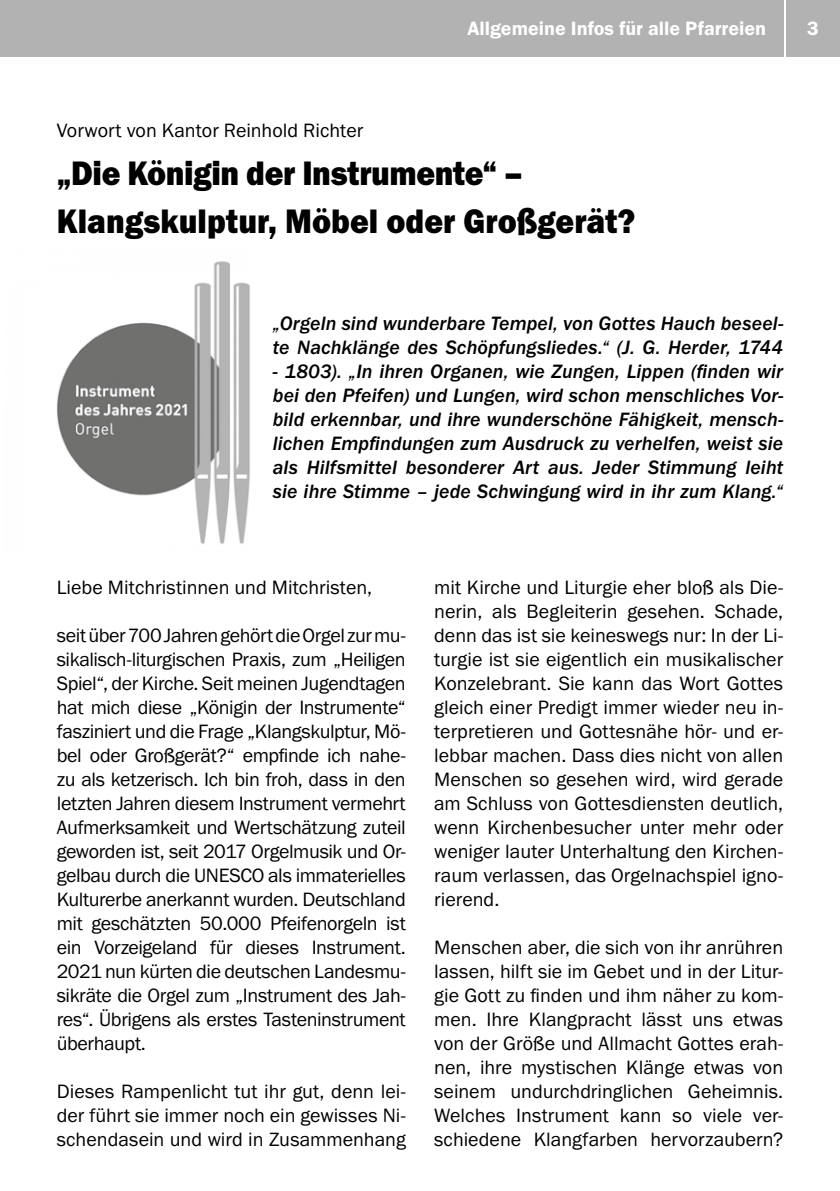
<style>
.page{position:relative;width:840px;height:1191px;background:#fff}
.page>*{position:absolute;margin:0;border:0;box-sizing:border-box;transform-origin:0 0}
.t1{font:35.2px/48px "Franklin Gothic URW Hea";color:#000;scale:.91 1}
.t2{font:20px/24px "Franklin Gothic URW Boo";color:#000;text-align:justify}
.t3{font:20px/24px "Franklin Gothic URW Med Ita";letter-spacing:.005em;color:#000}
.t4{font:20px "Franklin Gothic URW Dem";color:#fff}
</style>
<div class="page">
<div style="left:0;top:0;width:782px;height:57px;background:#b3b2b2"></div>
<div style="left:785px;top:0;width:54px;height:57px;background:#b3b2b2"></div>
<img style="left:56px;top:261px;width:194px;height:283px">
<p class="t4" style="left:467px;top:16px;width:300px">Allgemeine Infos für alle Pfarreien</p>
<p class="t4" style="left:806px;top:16px;width:13px">3</p>
<p class="t2" style="left:57px;top:118px;width:308px">Vorwort von Kantor Reinhold Richter</p>
<h1 class="t1" style="left:57px;top:149px;width:636px">„Die Königin der Instrumente“ –<br>Klangskulptur, Möbel oder Großgerät?</h1>
<p class="t3" style="left:273px;top:311px;width:512px">„Orgeln sind wunderbare Tempel, von Gottes Hauch beseel&shy;te Nachklänge des Schöpfungsliedes.“ (J. G. Herder, 1744</p>
<p class="t3" style="left:273px;top:359px;width:512px;text-align:justify">- 1803). „In ihren Organen, wie Zungen, Lippen (finden wir bei den Pfeifen) und Lungen, wird schon menschliches Vor&shy;bild erkennbar, und ihre wunderschöne Fähigkeit, mensch&shy;lichen Empfindungen zum Ausdruck zu verhelfen, weist sie als Hilfsmittel besonderer Art aus. Jeder Stimmung leiht sie ihre Stimme – jede Schwingung wird in ihr zum Klang.“</p>
<p class="t2" style="left:57px;top:574px;width:317px">Liebe Mitchristinnen und Mitchristen,</p>
<p class="t2" style="left:57px;top:622px;width:350px">seit über 700 Jahren gehört die Orgel zur mu&shy;sikalisch-liturgischen Praxis, zum „Heiligen Spiel“, der Kirche. Seit meinen Jugendtagen hat mich diese „Königin der Instrumente“ fasziniert und die Frage „Klangskulptur, Mö&shy;bel oder Großgerät?“ empfinde ich nahe&shy;zu als ketzerisch. Ich bin froh, dass in den letzten Jahren diesem Instrument vermehrt Aufmerksamkeit und Wertschätzung zuteil geworden ist, seit 2017 Orgelmusik und Or&shy;gelbau durch die UNESCO als immaterielles Kulturerbe anerkannt wurden. Deutschland mit geschätzten 50.000 Pfeifenorgeln ist ein Vorzeigeland für dieses Instrument.<br>2021 nun kürten die deutschen Landesmu&shy;sikräte die Orgel zum „Instrument des Jah&shy;res“. Übrigens als erstes Tasteninstrument überhaupt.</p>
<p class="t2" style="left:57px;top:1078px;width:350px">Dieses Rampenlicht tut ihr gut, denn lei&shy;der führt sie immer noch ein gewisses Ni&shy;schendasein und wird in Zusammenhang</p>
<p class="t2" style="left:434px;top:574px;width:350px">mit Kirche und Liturgie eher bloß als Die&shy;nerin, als Begleiterin gesehen. Schade, denn das ist sie keineswegs nur: In der Li&shy;turgie ist sie eigentlich ein musikalischer Konzelebrant. Sie kann das Wort Gottes gleich einer Predigt immer wieder neu in&shy;terpretieren und Gottesnähe hör- und er&shy;lebbar machen. Dass dies nicht von allen Menschen so gesehen wird, wird gerade am Schluss von Gottesdiensten deutlich, wenn Kirchenbesucher unter mehr oder weniger lauter Unterhaltung den Kirchen&shy;raum verlassen, das Orgelnachspiel igno&shy;rierend.</p>
<p class="t2" style="left:434px;top:934px;width:350px">Menschen aber, die sich von ihr anrühren lassen, hilft sie im Gebet und in der Litur&shy;gie Gott zu finden und ihm näher zu kom&shy;men. Ihre Klangpracht lässt uns etwas von der Größe und Allmacht Gottes erah&shy;nen, ihre mystischen Klänge etwas von seinem undurchdringlichen Geheimnis.<br>Welches Instrument kann so viele ver&shy;schiedene Klangfarben hervorzaubern?</p>
</div>
